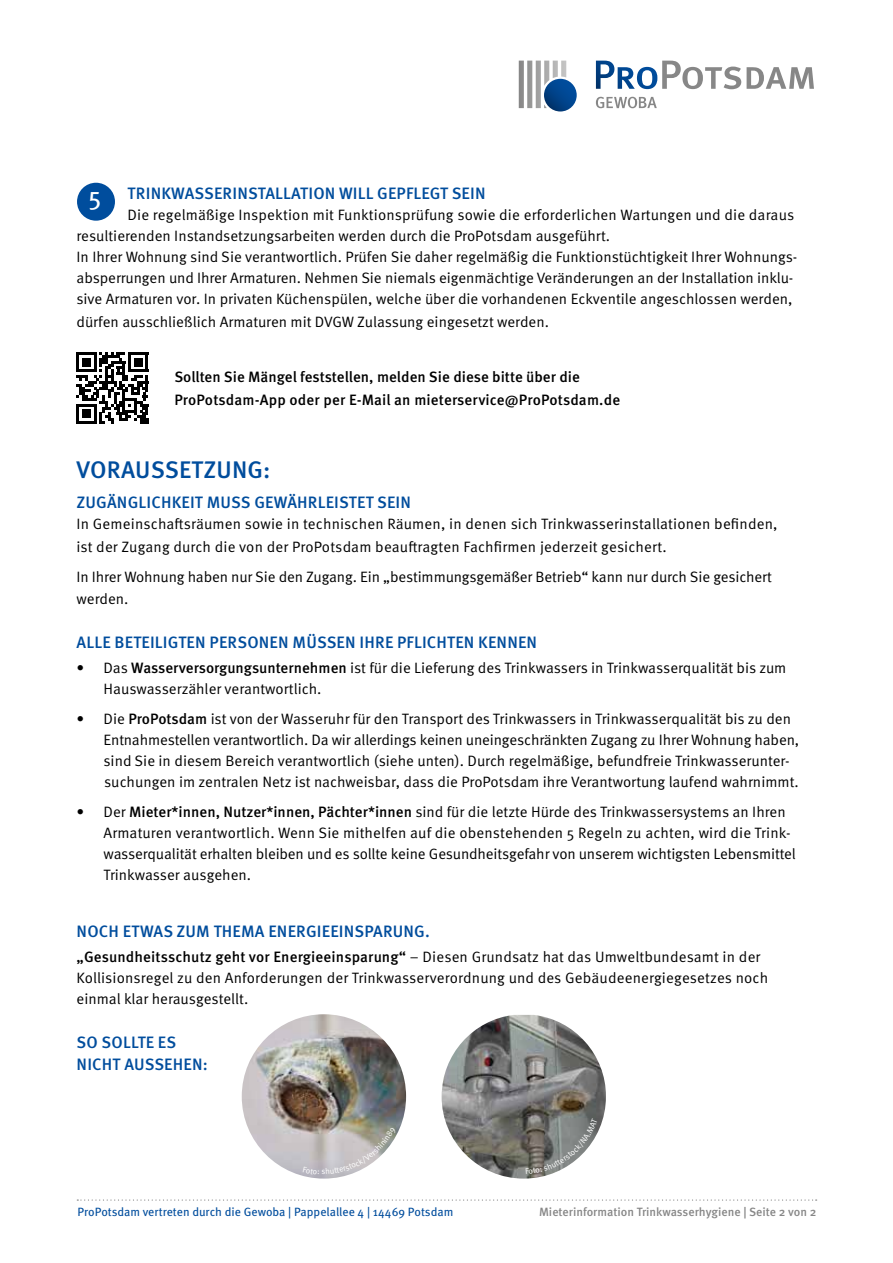
<style>
.page{position:relative;width:893px;height:1263px;background:#fff}
.page>*{position:absolute;margin:0;border:0;box-sizing:border-box;transform-origin:0 0}
.t1{font:25.8px "Meta OT";color:#fff}
.t2{font:500 24px "Meta OT";letter-spacing:.01em;color:#004d9d}
.t3{font:500 16.5px/22.5px "Meta OT";letter-spacing:.01em;color:#004d9d}
.t4{font:15px/21px "Meta OT Norm";color:#000}
.t5{font:500 15px/22.5px "Meta OT";letter-spacing:.005em;color:#000}
.t6{font:12px "Meta OT";color:#004d9d}
.t7{font:500 12px "Meta OT";color:#878787}
.s1{font-family:"Meta OT";font-weight:500}
.s2{font-family:"Meta OT Norm";font-weight:400}
</style>
<div class="page">
<svg style="left:596px;top:61px;width:145px;height:28px"></svg>
<svg style="left:747px;top:67px;width:67px;height:22px"></svg>
<svg style="left:596px;top:97px;width:61px;height:11px"></svg>
<svg style="left:544px;top:79px;width:33px;height:32px"></svg>
<svg style="left:519px;top:61px;width:47px;height:47px"></svg>
<svg style="left:77px;top:1199px;width:740px;height:2px"></svg>
<div style="left:77px;top:183px;width:38px;height:38px;background:#004d9d;border-radius:50%"></div>
<img style="left:242px;top:1014px;width:164px;height:164px;border-radius:82px">
<img style="left:442px;top:1015px;width:164px;height:163px">
<svg style="left:76px;top:352px;width:72px;height:72px"></svg>
<hr style="left:76px;top:421px;width:20px;height:3px;background:#000">
<div style="left:82px;top:410px;width:9px;height:8px;background:#000"></div>
<svg style="left:303px;top:1127px;width:94px;height:47px"></svg>
<svg style="left:526px;top:1118px;width:72px;height:56px"></svg>
<p class="t3" style="left:128px;top:183px;width:359px">TRINKWASSERINSTALLATION WILL GEPFLEGT SEIN</p>
<p class="t4" style="left:77px;top:205px;width:722px;text-indent:51px">Die regelmäßige Inspektion mit Funktionsprüfung sowie die erforderlichen Wartungen und die daraus resultierenden Instandsetzungsarbeiten werden durch die ProPotsdam ausgeführt.<br>In Ihrer Wohnung sind Sie verantwortlich. Prüfen Sie daher regelmäßig die Funktionstüchtigkeit Ihrer Wohnungs&shy;absperrungen und Ihrer Armaturen. Nehmen Sie niemals eigenmächtige Veränderungen an der Installation inklu&shy;sive Armaturen vor. In privaten Küchenspülen, welche über die vorhandenen Eckventile angeschlossen werden,</p>
<p class="t4" style="left:77px;top:311px;width:474px">dürfen ausschließlich Armaturen mit DVGW Zulassung eingesetzt werden.</p>
<h1 class="t1" style="left:88px;top:181px;width:16px">5</h1>
<p class="t5" style="left:174px;top:366px;width:447px">Sollten Sie Mängel feststellen, melden Sie diese bitte über die<br>ProPotsdam-App oder per E-Mail an mieterservice@ProPotsdam.de</p>
<h2 class="t2" style="left:77px;top:455px;width:195px">VORAUSSETZUNG:</h2>
<p class="t3" style="left:77px;top:492px;width:336px">ZUGÄNGLICHKEIT MUSS GEWÄHRLEISTET SEIN</p>
<p class="t4" style="left:77px;top:513px;width:703px;line-height:22.5px">In Gemeinschaftsräumen sowie in technischen Räumen, in denen sich Trinkwasserinstallationen befinden, ist der Zugang durch die von der ProPotsdam beauftragten Fachfirmen jederzeit gesichert.</p>
<p class="t4" style="left:77px;top:566px;width:697px;line-height:22.5px">In Ihrer Wohnung haben nur Sie den Zugang. Ein „bestimmungsgemäßer Betrieb“ kann nur durch Sie gesichert werden.</p>
<p class="t3" style="left:77px;top:631px;width:462px">ALLE BETEILIGTEN PERSONEN MÜSSEN IHRE PFLICHTEN KENNEN</p>
<p class="t4" style="left:104px;top:658px;width:684px;text-indent:-27px">• Das <span class="s1">Wasserversorgungsunternehmen</span> ist für die Lieferung des Trinkwassers in Trinkwasserqualität bis zum<br>Hauswasserzähler verantwortlich.</p>
<p class="t4" style="left:104px;top:709px;width:697px;text-indent:-27px">• Die <span class="s1">ProPotsdam</span> ist von der Wasseruhr für den Transport des Trinkwassers in Trinkwasserqualität bis zu den Entnahmestellen verantwortlich. Da wir allerdings keinen uneingeschränkten Zugang zu Ihrer Wohnung haben, sind Sie in diesem Bereich verantwortlich (siehe unten). Durch regelmäßige, befundfreie Trinkwasserunter&shy;suchungen im zentralen Netz ist nachweisbar, dass die ProPotsdam ihre Verantwortung laufend wahrnimmt.</p>
<p class="t4" style="left:104px;top:802px;width:694px;text-indent:-27px">• Der <span class="s1">Mieter*innen, Nutzer*innen, Pächter*innen</span> sind für die letzte Hürde des Trinkwassersystems an Ihren Armaturen verantwortlich. Wenn Sie mithelfen auf die obenstehenden 5 Regeln zu achten, wird die Trink&shy;wasserqualität erhalten bleiben und es sollte keine Gesundheitsgefahr von unserem wichtigsten Lebensmittel Trinkwasser ausgehen.</p>
<p class="t3" style="left:77px;top:920px;width:355px">NOCH ETWAS ZUM THEMA ENERGIEEINSPARUNG.</p>
<p class="t5" style="left:77px;top:946px;width:685px">„Gesundheitsschutz geht vor Energieeinsparung“ <span class="s2">– Diesen Grundsatz hat das Umweltbundesamt in der</span></p>
<p class="t4" style="left:77px;top:968px;width:693px">Kollisionsregel zu den Anforderungen der Trinkwasserverordnung und des Gebäudeenergiegesetzes noch einmal klar herausgestellt.</p>
<p class="t3" style="left:77px;top:1031px;width:133px">SO SOLLTE ES<br>NICHT AUSSEHEN:</p>
<p class="t6" style="left:78px;top:1204px;width:377px">ProPotsdam vertreten durch die Gewoba | Pappelallee 4 | 14469 Potsdam</p>
<p class="t7" style="left:539px;top:1204px;width:279px">Mieterinformation Trinkwasserhygiene | Seite 2 von 2</p>
</div>
